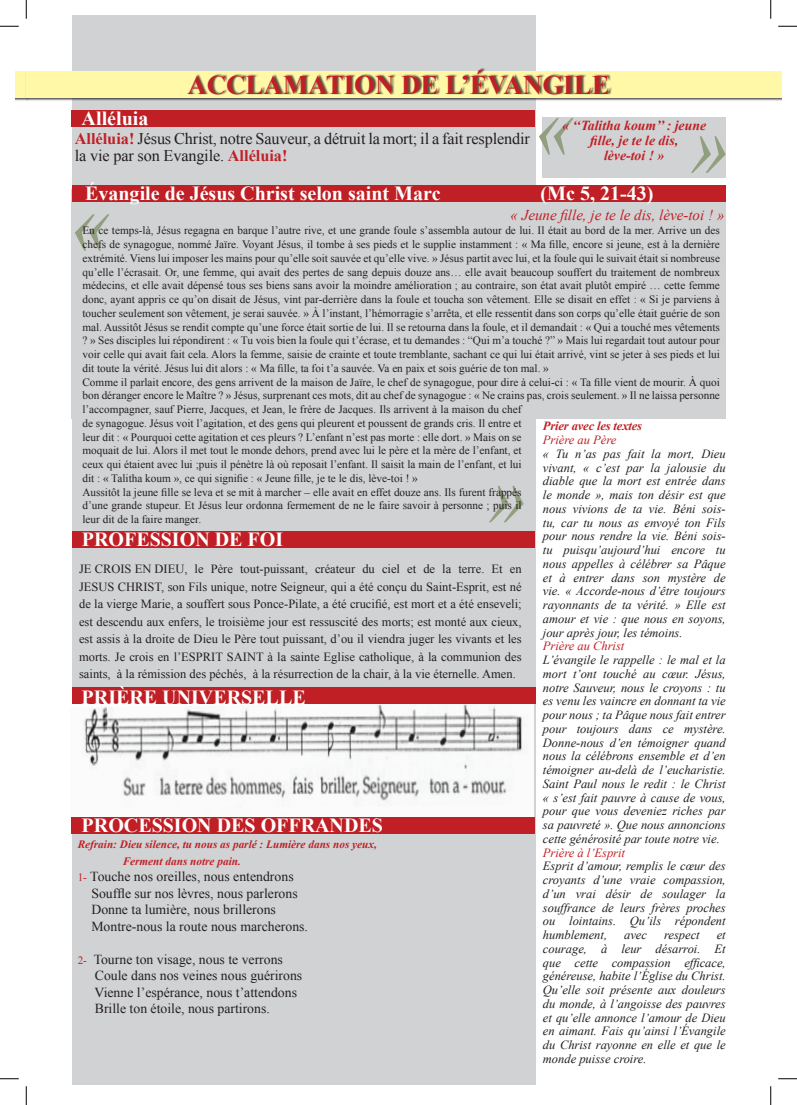
<style>
.page{position:relative;width:797px;height:1105px;background:#fff}
.page>*{position:absolute;margin:0;border:0;box-sizing:border-box;transform-origin:0 0}
.t1{font:700 26.88px "Times New Roman";color:#c02025}
.t2{font:700 20px "Times New Roman";color:#fff}
.t3{font:16.25px/17.5px "Times New Roman";letter-spacing:-.01em;color:#231f20}
.t4{font:italic 15px "Times New Roman";color:#c02025}
.t5{font:13.75px/16.5px "Times New Roman";color:#231f20}
.t6{font:italic 700 13.75px/15px "Times New Roman";color:#c02025;text-align:center}
.t7{font:italic 12.5px/13.8px "Times New Roman";color:#231f20;text-align:justify}
.t8{font:12.5px/17.5px "Times New Roman";color:#231f20;text-align:justify}
.t9{font:italic 12.5px "Times New Roman";color:#c02025}
.t10{font:italic 700 12.5px "Times New Roman";letter-spacing:-.01em;color:#c02025}
.t11{font:11.25px/13.8px "Times New Roman";color:#231f20}
.t12{font:italic 700 11.25px/16.5px "Times New Roman";color:#c02025}
.s1{font-weight:700;color:#c02025}
.s2{font-size:11.25px;color:#c02025}
</style>
<div class="page">
<div style="left:71px;top:189px;width:654px;height:230px;background:#d1d2d4"></div>
<div style="left:72px;top:16px;width:464px;height:1069px;background:#d1d2d4"></div>
<img style="left:71px;top:704px;width:463px;height:115px">
<div style="left:16px;top:72px;width:13px;height:29px;background:#231f20;opacity:.75"></div>
<div style="left:16px;top:72px;width:10px;height:26px;background:#fff8a6"></div>
<div style="left:26px;top:72px;width:755px;height:29px;background:#231f20;opacity:.75"></div>
<div style="left:26px;top:72px;width:755px;height:26px;background:#fff8a6"></div>
<div style="left:187px;top:68px;width:425px;height:27px;background:#231f20;opacity:.75"></div>
<div style="left:72px;top:110px;width:463px;height:16px;background:#c02025"></div>
<div style="left:72px;top:186px;width:653px;height:16px;background:#c02025"></div>
<div style="left:72px;top:532px;width:463px;height:16px;background:#c02025"></div>
<div style="left:72px;top:817px;width:463px;height:16px;background:#c02025"></div>
<div style="left:542px;top:117px;width:183px;height:60px;background:#d1d2d4"></div>
<svg style="left:539px;top:118px;width:34px;height:37px"></svg>
<svg style="left:75px;top:214px;width:35px;height:37px"></svg>
<svg style="left:691px;top:136px;width:34px;height:37px"></svg>
<svg style="left:489px;top:486px;width:34px;height:36px"></svg>
<div style="left:72px;top:688px;width:464px;height:16px;background:#c02025"></div>
<svg style="left:0;top:25px;width:19px;height:2px"></svg>
<svg style="left:778px;top:25px;width:19px;height:2px"></svg>
<svg style="left:0;top:1078px;width:19px;height:1px"></svg>
<svg style="left:778px;top:1078px;width:19px;height:1px"></svg>
<svg style="left:25px;top:0;width:2px;height:19px"></svg>
<svg style="left:25px;top:1086px;width:2px;height:19px"></svg>
<svg style="left:770px;top:0;width:1px;height:19px"></svg>
<svg style="left:770px;top:1086px;width:1px;height:19px"></svg>
<h1 class="t1" style="left:187px;top:66px;width:424px">ACCLAMATION DE L’ÉVANGILE</h1>
<h2 class="t2" style="left:82px;top:104px;width:68px">Alléluia</h2>
<h3 class="t3" style="left:75px;top:129px;width:456px"><span class="s1">Alléluia!</span> Jésus Christ, notre Sauveur, a détruit la mort; il a fait resplendir la vie par son Evangile. <span class="s1">Alléluia!</span></h3>
<p class="t6" style="left:562px;top:118px;width:145px">« ‘‘Talitha koum’’ : jeune fille, je te le dis,<br>lève-toi ! »</p>
<h2 class="t2" style="left:85px;top:180px;width:357px">Évangile de Jésus Christ selon saint Marc</h2>
<h2 class="t2" style="left:540px;top:180px;width:114px">(Mc 5, 21-43)</h2>
<h3 class="t4" style="left:510px;top:205px;width:215px">« Jeune fille, je te le dis, lève-toi ! »</h3>
<p class="t11" style="left:82px;top:223px;width:639px">En ce temps-là, Jésus regagna en barque l’autre rive, et une grande foule s’assembla autour de lui. Il était au bord de la mer. Arrive un des chefs de synagogue, nommé Jaïre. Voyant Jésus, il tombe à ses pieds et le supplie instamment : « Ma fille, encore si jeune, est à la dernière extrémité. Viens lui imposer les mains pour qu’elle soit sauvée et qu’elle vive. » Jésus partit avec lui, et la foule qui le suivait était si nombreuse qu’elle l’écrasait. Or, une femme, qui avait des pertes de sang depuis douze ans… elle avait beaucoup souffert du traitement de nombreux médecins, et elle avait dépensé tous ses biens sans avoir la moindre amélioration ; au contraire, son état avait plutôt empiré … cette femme donc, ayant appris ce qu’on disait de Jésus, vint par-derrière dans la foule et toucha son vêtement. Elle se disait en effet : « Si je parviens à toucher seulement son vêtement, je serai sauvée. » À l’instant, l’hémorragie s’arrêta, et elle ressentit dans son corps qu’elle était guérie de son mal. Aussitôt Jésus se rendit compte qu’une force était sortie de lui. Il se retourna dans la foule, et il demandait : « Qui a touché mes vêtements ? » Ses disciples lui répondirent : « Tu vois bien la foule qui t’écrase, et tu demandes : “Qui m’a touché ?” » Mais lui regardait tout autour pour voir celle qui avait fait cela. Alors la femme, saisie de crainte et toute tremblante, sachant ce qui lui était arrivé, vint se jeter à ses pieds et lui dit toute la vérité. Jésus lui dit alors : « Ma fille, ta foi t’a sauvée. Va en paix et sois guérie de ton mal. »<br>Comme il parlait encore, des gens arrivent de la maison de Jaïre, le chef de synagogue, pour dire à celui-ci : « Ta fille vient de mourir. À quoi bon déranger encore le Maître ? » Jésus, surprenant ces mots, dit au chef de synagogue : « Ne crains pas, crois seulement. » Il ne laissa personne l’accompagner, sauf Pierre, Jacques, et Jean, le frère de Jacques. Ils arrivent à la maison du chef<br>de synagogue. Jésus voit l’agitation, et des gens qui pleurent et poussent de grands cris. Il entre et<br>leur dit : « Pourquoi cette agitation et ces pleurs ? L’enfant n’est pas morte : elle dort. » Mais on se<br>moquait de lui. Alors il met tout le monde dehors, prend avec lui le père et la mère de l’enfant, et<br>ceux qui étaient avec lui ;puis il pénètre là où reposait l’enfant. Il saisit la main de l’enfant, et lui<br>dit : « Talitha koum », ce qui signifie : « Jeune fille, je te le dis, lève-toi ! »<br>Aussitôt la jeune fille se leva et se mit à marcher – elle avait en effet douze ans. Ils furent frappés<br>d’une grande stupeur. Et Jésus leur ordonna fermement de ne le faire savoir à personne ; puis il<br>leur dit de la faire manger.</p>
<p class="t10" style="left:543px;top:417px;width:101px">Prier avec les textes</p>
<p class="t9" style="left:543px;top:431px;width:75px">Prière au Père</p>
<p class="t7" style="left:543px;top:446px;width:184px">« Tu n’as pas fait la mort, Dieu vivant, « c’est par la jalousie du diable que la mort est entrée dans le monde », mais ton désir est que nous vivions de ta vie. Béni sois&shy;tu, car tu nous as envoyé ton Fils pour nous rendre la vie. Béni sois&shy;tu puisqu’aujourd’hui encore tu nous appelles à célébrer sa Pâque et à entrer dans son mystère de vie. « Accorde-nous d’être toujours rayonnants de ta vérité. » Elle est amour et vie : que nous en soyons, jour après jour, les témoins.</p>
<p class="t9" style="left:543px;top:638px;width:83px">Prière au Christ</p>
<p class="t7" style="left:543px;top:653px;width:184px">L’évangile le rappelle : le mal et la mort t’ont touché au cœur. Jésus, notre Sauveur, nous le croyons : tu es venu les vaincre en donnant ta vie pour nous ; ta Pâque nous fait entrer pour toujours dans ce mystère.<br>Donne-nous d’en témoigner quand nous la célébrons ensemble et d’en témoigner au-delà de l’eucharistie.<br>Saint Paul nous le redit : le Christ « s’est fait pauvre à cause de vous, pour que vous deveniez riches par sa pauvreté ». Que nous annoncions cette générosité par toute notre vie.</p>
<p class="t9" style="left:543px;top:844px;width:84px">Prière à l’Esprit</p>
<p class="t7" style="left:543px;top:859px;width:184px">Esprit d’amour, remplis le cœur des croyants d’une vraie compassion, d’un vrai désir de soulager la souffrance de leurs frères proches ou lointains. Qu’ils répondent humblement,</p>
<h2 class="t2" style="left:82px;top:526px;width:203px">PROFESSION DE FOI</h2>
<p class="t8" style="left:79px;top:560px;width:444px">JE CROIS EN DIEU, le Père tout-puissant, créateur du ciel et de la terre. Et en JESUS CHRIST, son Fils unique, notre Seigneur, qui a été conçu du Saint-Esprit, est né de la vierge Marie, a souffert sous Ponce-Pilate, a été crucifié, est mort et a été enseveli; est descendu aux enfers, le troisième jour est ressuscité des morts; est monté aux cieux, est assis à la droite de Dieu le Père tout puissant, d’ou il viendra juger les vivants et les morts. Je crois en l’ESPRIT SAINT à la sainte Eglise catholique, à la communion des saints, à la rémission des péchés, à la résurrection de la chair, à la vie éternelle. Amen.</p>
<h2 class="t2" style="left:82px;top:683px;width:225px">PRIÈRE UNIVERSELLE</h2>
<h2 class="t2" style="left:82px;top:812px;width:303px">PROCESSION DES OFFRANDES</h2>
<p class="t12" style="left:123px;top:836px;width:256px;text-indent:-45px">Refrain: Dieu silence, tu nous as parlé : Lumière dans nos yeux,<br>Ferment dans notre pain.</p>
<p class="t5" style="left:91px;top:868px;width:218px;text-indent:-14px"><span class="s2">1-</span> Touche nos oreilles, nous entendrons Souffle sur nos lèvres, nous parlerons Donne ta lumière, nous brillerons Montre-nous la route nous marcherons.</p>
<p class="t5" style="left:95px;top:950px;width:209px;text-indent:-17px"><span class="s2">2-</span> Tourne ton visage, nous te verrons Coule dans nos veines nous guérirons Vienne l’espérance, nous t’attendons Brille ton étoile, nous partirons.</p>
<p class="t7" style="left:543px;top:928px;width:184px;text-indent:174px">et courage, à leur désarroi. Et que cette compassion efficace, généreuse, habite l’Église du Christ.<br>Qu’elle soit présente aux douleurs du monde, à l’angoisse des pauvres et qu’elle annonce l’amour de Dieu en aimant. Fais qu’ainsi l’Évangile du Christ rayonne en elle et que le monde puisse croire.</p>
<p class="t7" style="left:624px;top:928px;width:24px">avec</p>
<p class="t7" style="left:664px;top:928px;width:37px">respect</p>
</div>
